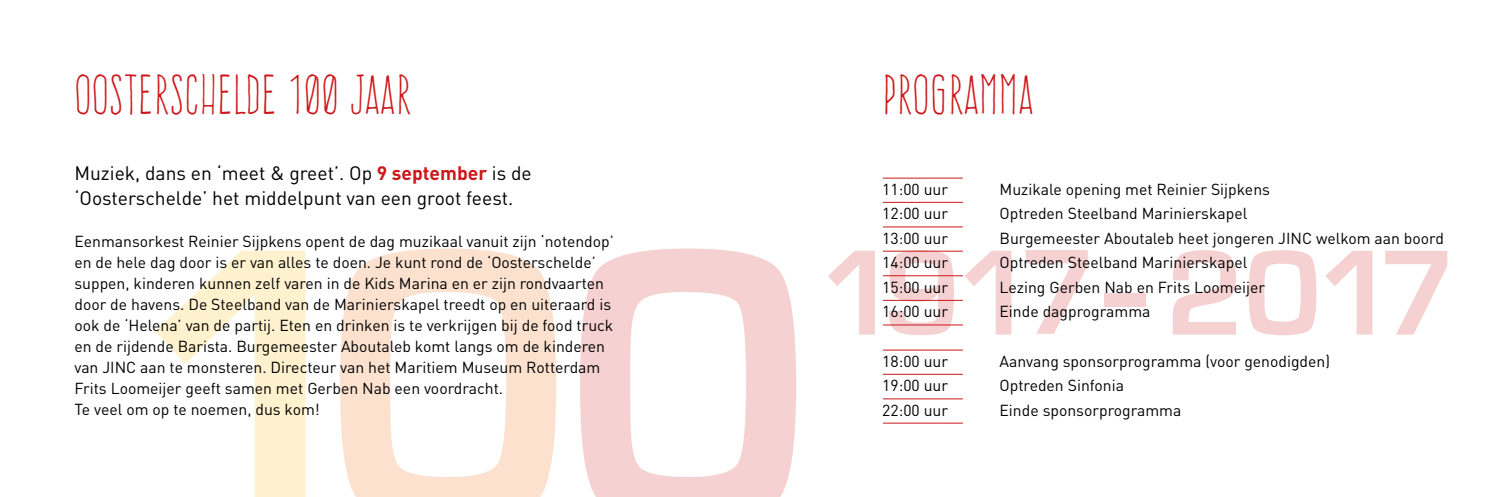
<style>
.page{position:relative;width:1489px;height:497px;background:#fff}
.page>*{position:absolute;margin:0;border:0;box-sizing:border-box;transform-origin:0 0}
.t1{font:49px "Frente H1";letter-spacing:.02em;color:#cd171a}
.t2{font:19.25px/24.5px "DIN Pro";color:#000}
.t3{font:15.75px/21px "DIN Pro";color:#000}
.s1{font-weight:700;color:#cd171a}
</style>
<div class="page">
<svg style="left:155px;top:250px;width:150px;height:246px"></svg>
<svg style="left:340px;top:248px;width:216px;height:248px;fill:#fbe1ce"></svg>
<svg style="left:580px;top:248px;width:216px;height:248px;fill:#f5d1d2"></svg>
<svg style="left:828px;top:250px;width:46px;height:84px"></svg>
<svg style="left:888px;top:251px;width:65px;height:84px"></svg>
<svg style="left:965px;top:250px;width:46px;height:84px"></svg>
<svg style="left:1025px;top:250px;width:62px;height:83px"></svg>
<svg style="left:1172px;top:250px;width:63px;height:84px"></svg>
<svg style="left:1248px;top:250px;width:68px;height:85px"></svg>
<svg style="left:1325px;top:251px;width:47px;height:83px"></svg>
<svg style="left:1385px;top:251px;width:61px;height:83px"></svg>
<div style="left:1103px;top:293px;width:42px;height:13px;background:#f5d1d2"></div>
<hr style="left:882px;top:202px;width:80px;height:1px;background:#cd171a">
<hr style="left:882px;top:373px;width:80px;height:1px;background:#cd171a">
<hr style="left:882px;top:177px;width:80px;height:1px;background:#cd171a">
<hr style="left:882px;top:349px;width:80px;height:1px;background:#cd171a">
<hr style="left:882px;top:250px;width:80px;height:1px;background:#cd171a">
<hr style="left:882px;top:422px;width:80px;height:1px;background:#cd171a">
<hr style="left:882px;top:299px;width:80px;height:1px;background:#cd171a">
<hr style="left:882px;top:226px;width:80px;height:1px;background:#cd171a">
<hr style="left:882px;top:398px;width:80px;height:1px;background:#cd171a">
<hr style="left:882px;top:275px;width:80px;height:1px;background:#cd171a">
<hr style="left:882px;top:324px;width:80px;height:1px;background:#cd171a">
<h1 class="t1" style="left:74px;top:67px;width:338px">OOSTERSCHELDE 100 JAAR</h1>
<h1 class="t1" style="left:882px;top:67px;width:151px">PROGRAMMA</h1>
<p class="t2" style="left:74px;top:160px;width:459px">Muziek, dans en ‘meet &amp; greet’. Op <span class="s1">9 september</span> is de ‘Oosterschelde’ het middelpunt van een groot feest.</p>
<p class="t3" style="left:74px;top:229px;width:541px">Eenmansorkest Reinier Sijpkens opent de dag muzikaal vanuit zijn ‘notendop’ en de hele dag door is er van alles te doen. Je kunt rond de ‘Oosterschelde’ suppen, kinderen kunnen zelf varen in de Kids Marina en er zijn rondvaarten door de havens. De Steelband van de Marinierskapel treedt op en uiteraard is ook de ‘Helena’ van de partij. Eten en drinken is te verkrijgen bij de food truck en de rijdende Barista. Burgemeester Aboutaleb komt langs om de kinderen van JINC aan te monsteren. Directeur van het Maritiem Museum Rotterdam Frits Loomeijer geeft samen met Gerben Nab een voordracht.<br>Te veel om op te noemen, dus kom!</p>
<p class="t3" style="left:882px;top:178px;width:67px">11:00 uur</p>
<p class="t3" style="left:999px;top:178px;width:272px">Muzikale opening met Reinier Sijpkens</p>
<p class="t3" style="left:882px;top:202px;width:67px">12:00 uur</p>
<p class="t3" style="left:999px;top:202px;width:249px">Optreden Steelband Marinierskapel</p>
<p class="t3" style="left:882px;top:227px;width:67px">13:00 uur</p>
<p class="t3" style="left:999px;top:227px;width:446px">Burgemeester Aboutaleb heet jongeren JINC welkom aan boord</p>
<p class="t3" style="left:882px;top:251px;width:67px">14:00 uur</p>
<p class="t3" style="left:999px;top:251px;width:249px">Optreden Steelband Marinierskapel</p>
<p class="t3" style="left:882px;top:276px;width:67px">15:00 uur</p>
<p class="t3" style="left:999px;top:276px;width:267px">Lezing Gerben Nab en Frits Loomeijer</p>
<p class="t3" style="left:882px;top:300px;width:67px">16:00 uur</p>
<p class="t3" style="left:999px;top:300px;width:152px">Einde dagprogramma</p>
<p class="t3" style="left:882px;top:349px;width:67px">18:00 uur</p>
<p class="t3" style="left:999px;top:349px;width:332px">Aanvang sponsorprogramma (voor genodigden)</p>
<p class="t3" style="left:882px;top:374px;width:67px">19:00 uur</p>
<p class="t3" style="left:999px;top:374px;width:126px">Optreden Sinfonia</p>
<p class="t3" style="left:882px;top:398px;width:67px">22:00 uur</p>
<p class="t3" style="left:999px;top:398px;width:183px">Einde sponsorprogramma</p>
</div>
